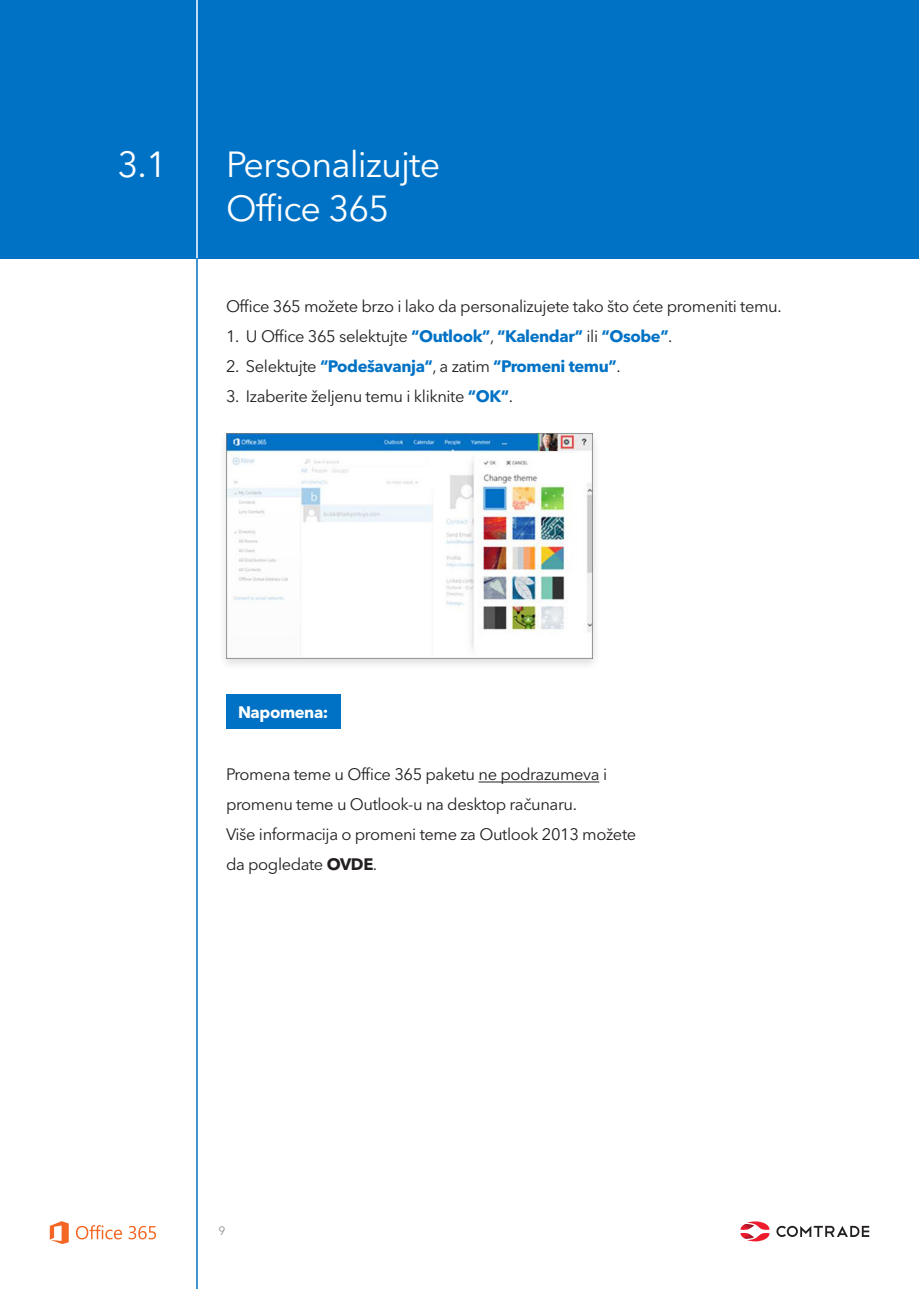
<style>
.page{position:relative;width:919px;height:1289px;background:#fff}
.page>*{position:absolute;margin:0;border:0;box-sizing:border-box;transform-origin:0 0}
.t1{font:36px/43.2px "Avenir Next LT Pro";letter-spacing:-.025em;color:#fff}
.t2{font:16.5px/30px "Avenir Next LT Pro";letter-spacing:-.025em;color:#231f20}
.t3{font:700 16.5px "Avenir Next LT Pro";letter-spacing:-.025em;color:#0072c5}
.t4{font:700 16.5px "Avenir Next LT Pro";color:#fff}
.t5{font:12px "Avenir Next LT Pro";color:#8f9194}
.s1{font-weight:700;color:#0072c5}
.s2{font-weight:400;color:#231f20}
.s3{font-weight:700}
</style>
<div class="page">
<svg style="left:50px;top:1221px;width:19px;height:22px"></svg>
<svg style="left:76px;top:1225px;width:46px;height:14px"></svg>
<svg style="left:129px;top:1225px;width:27px;height:14px"></svg>
<svg style="left:776px;top:1225px;width:93px;height:11px"></svg>
<svg style="left:740px;top:1221px;width:29px;height:20px"></svg>
<div style="left:226px;top:694px;width:115px;height:34px;background:#0072c5"></div>
<div style="left:0;top:0;width:918px;height:258px;background:#0072c5"></div>
<hr style="left:196px;top:0;width:2px;height:1288px;background:#0072c5">
<hr style="left:478px;top:781px;width:121px;height:1px;background:#231f20">
<hr style="left:196px;top:0;width:2px;height:258px;background:#fff">
<div style="left:218px;top:430px;width:383px;height:241px;background:#231f20;opacity:.15"></div>
<img style="left:226px;top:434px;width:366px;height:224px">
<h1 class="t1" style="left:118px;top:143px;width:51px">3.1</h1>
<h1 class="t1" style="left:226px;top:143px;width:216px">Personalizujte<br>Office 365</h1>
<p class="t2" style="left:226px;top:291px;width:557px">Office 365 možete brzo i lako da personalizujete tako što ćete promeniti temu.</p>
<p class="t2" style="left:226px;top:321px;width:448px">1. U Office 365 selektujte <span class="s1">“Outlook”</span>, <span class="s1">“Kalendar”</span> ili <span class="s1">“Osobe”</span>.</p>
<p class="t3" style="left:226px;top:356px;width:396px"><span class="s2">2. Selektujte</span> “Podešavanja“<span class="s2">, a zatim</span> “Promeni temu”<span class="s2">.</span></p>
<p class="t2" style="left:226px;top:381px;width:288px">3. Izaberite željenu temu i kliknite <span class="s1">“OK“</span>.</p>
<p class="t4" style="left:238px;top:702px;width:92px">Napomena:</p>
<p class="t2" style="left:226px;top:759px;width:412px">Promena teme u Office 365 paketu ne podrazumeva i promenu teme u Outlook-u na desktop računaru.<br>Više informacija o promeni teme za Outlook 2013 možete da pogledate <span class="s3">OVDE</span>.</p>
<p class="t5" style="left:218px;top:1223px;width:8px">9</p>
</div>
